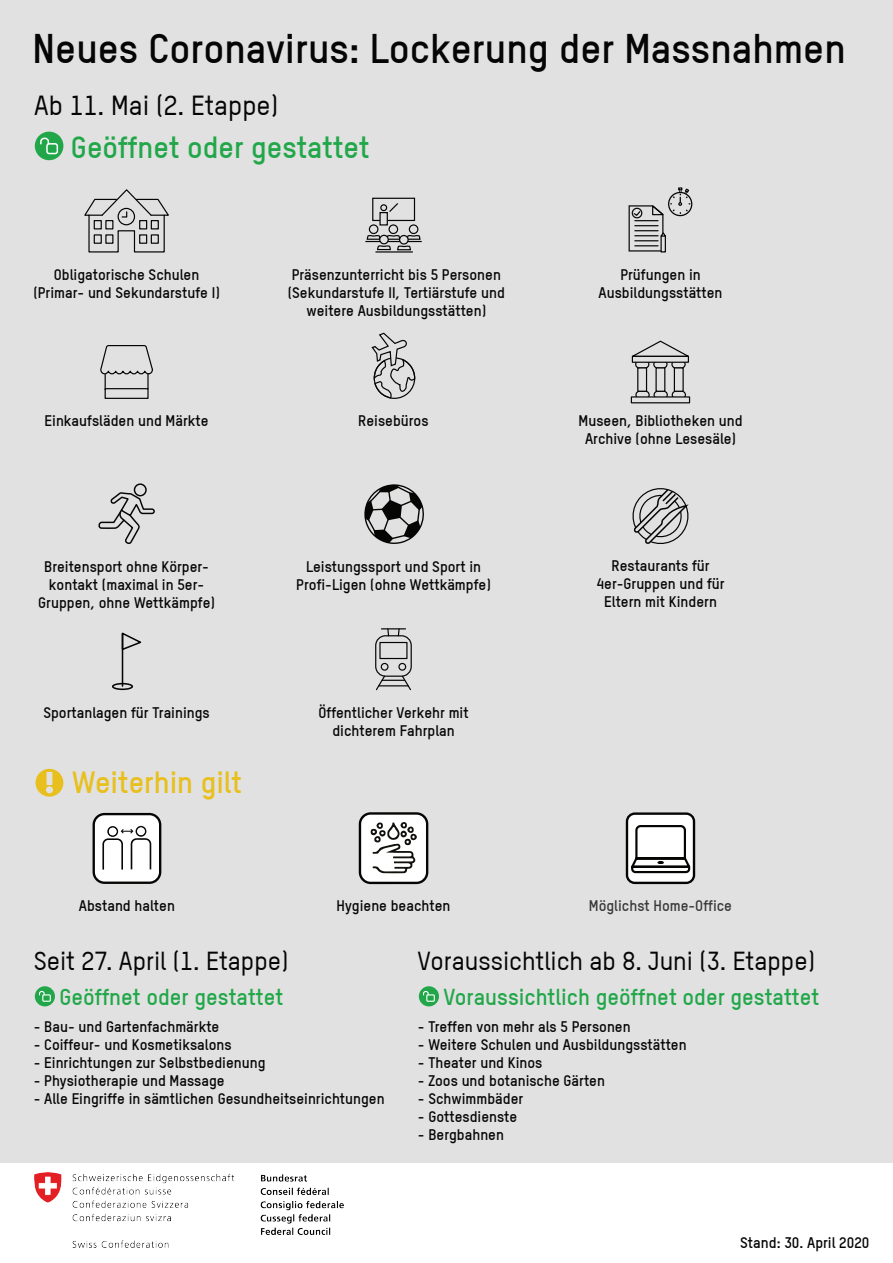
<style>
.page{position:relative;width:893px;height:1263px;background:#e0e1e0}
.page>*{position:absolute;margin:0;border:0;box-sizing:border-box;transform-origin:0 0}
.t1{font:700 40.5px "TSTARW00";color:#040504}
.t2{font:700 30px "TSTARW00";color:#21a749}
.t3{font:700 30px "TSTARW00";color:#e9bf1d}
.t4{font:500 27px "TSTARPROW00";color:#040504}
.t5{font:500 25.5px "TSTARPROW00";color:#040504}
.t6{font:700 22.5px "TSTARW00";color:#21a749}
.t7{font:700 15px/18px "TSTARW00";color:#040504;text-align:center}
.t8{font:700 15px "TSTARW00";color:#373837}
</style>
<div class="page">
<div style="left:35px;top:132px;width:28px;height:28px;background:#21a749;border-radius:50%"></div>
<div style="left:46px;top:143px;width:12px;height:11px;border:2px solid #fff;border-radius:2px"></div>
<svg style="left:40px;top:137px;width:10px;height:8px"></svg>
<svg style="left:84px;top:189px;width:85px;height:64px"></svg>
<div style="left:0;top:1164px;width:893px;height:99px;background:#fff"></div>
<div style="left:36px;top:769px;width:27px;height:28px;background:#e9bf1d;border-radius:50%"></div>
<div style="left:47px;top:772px;width:5px;height:13px;background:#e0e1e0"></div>
<div style="left:46px;top:786px;width:7px;height:7px;border:1px solid #e0e1e0;border-radius:50%"></div>
<svg style="left:93px;top:813px;width:68px;height:71px;background:#cfcfce"></svg>
<div style="left:137px;top:827px;width:8px;height:8px;background:#fdfefe;border-radius:50%"></div>
<div style="left:109px;top:828px;width:8px;height:7px;background:#fdfefe;border-radius:50%"></div>
<svg style="left:359px;top:812px;width:69px;height:72px;background:#c2c2c1"></svg>
<svg style="left:100px;top:345px;width:53px;height:44px"></svg>
<div style="left:105px;top:388px;width:44px;height:11px;border:1px solid #040504"></div>
<svg style="left:631px;top:340px;width:58px;height:18px"></svg>
<div style="left:635px;top:360px;width:14px;height:9px;border:1px solid #040504;border-radius:4px"></div>
<div style="left:653px;top:360px;width:15px;height:9px;border:1px solid #040504;border-radius:4px"></div>
<div style="left:671px;top:360px;width:15px;height:9px;border:1px solid #040504;border-radius:4px"></div>
<div style="left:632px;top:356px;width:57px;height:7px;background:#e0e1e0;border:1px solid #040504"></div>
<div style="left:635px;top:391px;width:15px;height:8px;border:1px solid #040504;border-radius:4px"></div>
<div style="left:653px;top:391px;width:15px;height:8px;border:1px solid #040504;border-radius:4px"></div>
<div style="left:672px;top:391px;width:14px;height:8px;border:1px solid #040504;border-radius:4px"></div>
<div style="left:631px;top:396px;width:59px;height:7px;background:#e0e1e0;border:1px solid #040504"></div>
<div style="left:637px;top:367px;width:10px;height:25px;background:#e0e1e0;border:1px solid #040504"></div>
<div style="left:655px;top:367px;width:10px;height:25px;background:#e0e1e0;border:1px solid #040504"></div>
<div style="left:674px;top:367px;width:10px;height:25px;background:#e0e1e0;border:1px solid #040504"></div>
<svg style="left:371px;top:332px;width:45px;height:67px"></svg>
<hr style="left:365px;top:241px;width:57px;height:1px;background:#040504">
<svg style="left:366px;top:224px;width:55px;height:29px"></svg>
<div style="left:372px;top:198px;width:43px;height:23px;border:1px solid #040504"></div>
<div style="left:380px;top:204px;width:7px;height:7px;border:1px solid #040504;border-radius:50%"></div>
<div style="left:379px;top:212px;width:9px;height:14px;background:#e0e1e0;border:1px solid #040504"></div>
<svg style="left:389px;top:203px;width:9px;height:9px"></svg>
<div style="left:419px;top:986px;width:20px;height:20px;background:#21a749;border-radius:50%"></div>
<div style="left:426px;top:994px;width:9px;height:8px;border:1px solid #fff"></div>
<svg style="left:423px;top:991px;width:6px;height:5px"></svg>
<div style="left:35px;top:986px;width:20px;height:20px;background:#21a749;border-radius:50%"></div>
<div style="left:42px;top:994px;width:9px;height:8px;border:1px solid #fff"></div>
<svg style="left:39px;top:991px;width:6px;height:5px"></svg>
<svg style="left:632px;top:488px;width:57px;height:56px"></svg>
<div style="left:375px;top:635px;width:37px;height:42px;border:1px solid #050504;border-radius:10px"></div>
<div style="left:381px;top:663px;width:8px;height:8px;border:1px solid #050504;border-radius:50%"></div>
<div style="left:398px;top:663px;width:8px;height:8px;border:1px solid #050504;border-radius:50%"></div>
<div style="left:379px;top:642px;width:29px;height:17px;border:1px solid #050504"></div>
<svg style="left:376px;top:674px;width:35px;height:17px"></svg>
<svg style="left:381px;top:628px;width:24px;height:9px"></svg>
<svg style="left:629px;top:187px;width:63px;height:65px"></svg>
<div style="left:112px;top:683px;width:21px;height:7px;border:2px solid #050604;border-radius:50%"></div>
<hr style="left:122px;top:633px;width:1px;height:53px;background:#050604">
<svg style="left:121px;top:632px;width:21px;height:20px"></svg>
<div style="left:134px;top:483px;width:13px;height:13px;border:1px solid #050504;border-radius:50%"></div>
<svg style="left:98px;top:491px;width:57px;height:53px"></svg>
<svg style="left:364px;top:484px;width:60px;height:60px"></svg>
<svg style="left:626px;top:812px;width:69px;height:72px;background:#bcbcbc"></svg>
<img style="left:35px;top:1173px;width:308px;height:75px">
<h1 class="t1" style="left:33px;top:23px;width:815px">Neues Coronavirus: Lockerung der Massnahmen</h1>
<h3 class="t4" style="left:34px;top:88px;width:246px">Ab 11. Mai (2. Etappe)</h3>
<h2 class="t2" style="left:71px;top:129px;width:300px">Geöffnet oder gestattet</h2>
<p class="t7" style="left:33px;top:265px;width:188px">Obligatorische Schulen (Primar- und Sekundarstufe I)</p>
<p class="t7" style="left:288px;top:266px;width:219px">Präsenzunterricht bis 5 Personen (Sekundarstufe II, Tertiärstufe und weitere Ausbildungsstätten)</p>
<p class="t7" style="left:599px;top:265px;width:125px">Prüfungen in<br>Ausbildungsstätten</p>
<p class="t7" style="left:45px;top:412px;width:165px">Einkaufsläden und Märkte</p>
<p class="t7" style="left:358px;top:412px;width:72px">Reisebüros</p>
<p class="t7" style="left:579px;top:412px;width:166px">Museen, Bibliotheken und<br>Archive (ohne Lesesäle)</p>
<p class="t7" style="left:38px;top:557px;width:178px">Breitensport ohne Körper&shy;kontakt (maximal in 5er-<br>Gruppen, ohne Wettkämpfe)</p>
<p class="t7" style="left:296px;top:557px;width:196px">Leistungssport und Sport in<br>Profi-Ligen (ohne Wettkämpfe)</p>
<p class="t7" style="left:597px;top:557px;width:130px">Restaurants für<br>4er-Gruppen und für<br>Eltern mit Kindern</p>
<p class="t7" style="left:43px;top:703px;width:168px">Sportanlagen für Trainings</p>
<p class="t7" style="left:318px;top:703px;width:152px">Öffentlicher Verkehr mit dichterem Fahrplan</p>
<h2 class="t3" style="left:72px;top:764px;width:171px">Weiterhin gilt</h2>
<p class="t7" style="left:79px;top:897px;width:98px">Abstand halten</p>
<p class="t7" style="left:337px;top:897px;width:115px">Hygiene beachten</p>
<p class="t8" style="left:589px;top:897px;width:145px">Möglichst Home-Office</p>
<h3 class="t5" style="left:34px;top:943px;width:256px">Seit 27. April (1. Etappe)</h3>
<h3 class="t5" style="left:418px;top:943px;width:399px">Voraussichtlich ab 8. Juni (3. Etappe)</h3>
<h3 class="t6" style="left:59px;top:983px;width:225px">Geöffnet oder gestattet</h3>
<h3 class="t6" style="left:443px;top:983px;width:377px">Voraussichtlich geöffnet oder gestattet</h3>
<p class="t7" style="left:34px;top:1018px;width:187px">- Bau- und Gartenfachmärkte</p>
<p class="t7" style="left:34px;top:1036px;width:199px">- Coiffeur- und Kosmetiksalons</p>
<p class="t7" style="left:34px;top:1054px;width:233px">- Einrichtungen zur Selbstbedienung</p>
<p class="t7" style="left:34px;top:1072px;width:192px">- Physiotherapie und Massage</p>
<p class="t7" style="left:34px;top:1090px;width:352px">- Alle Eingriffe in sämtlichen Gesundheitseinrichtungen</p>
<p class="t7" style="left:418px;top:1018px;width:214px">- Treffen von mehr als 5 Personen</p>
<p class="t7" style="left:418px;top:1036px;width:270px">- Weitere Schulen und Ausbildungsstätten</p>
<p class="t7" style="left:418px;top:1054px;width:126px">- Theater und Kinos</p>
<p class="t7" style="left:418px;top:1072px;width:189px">- Zoos und botanische Gärten</p>
<p class="t7" style="left:418px;top:1090px;width:107px">- Schwimmbäder</p>
<p class="t7" style="left:418px;top:1108px;width:101px">- Gottesdienste</p>
<p class="t7" style="left:418px;top:1126px;width:88px">- Bergbahnen</p>
<p class="t7" style="left:740px;top:1233px;width:131px">Stand: 30. April 2020</p>
</div>
